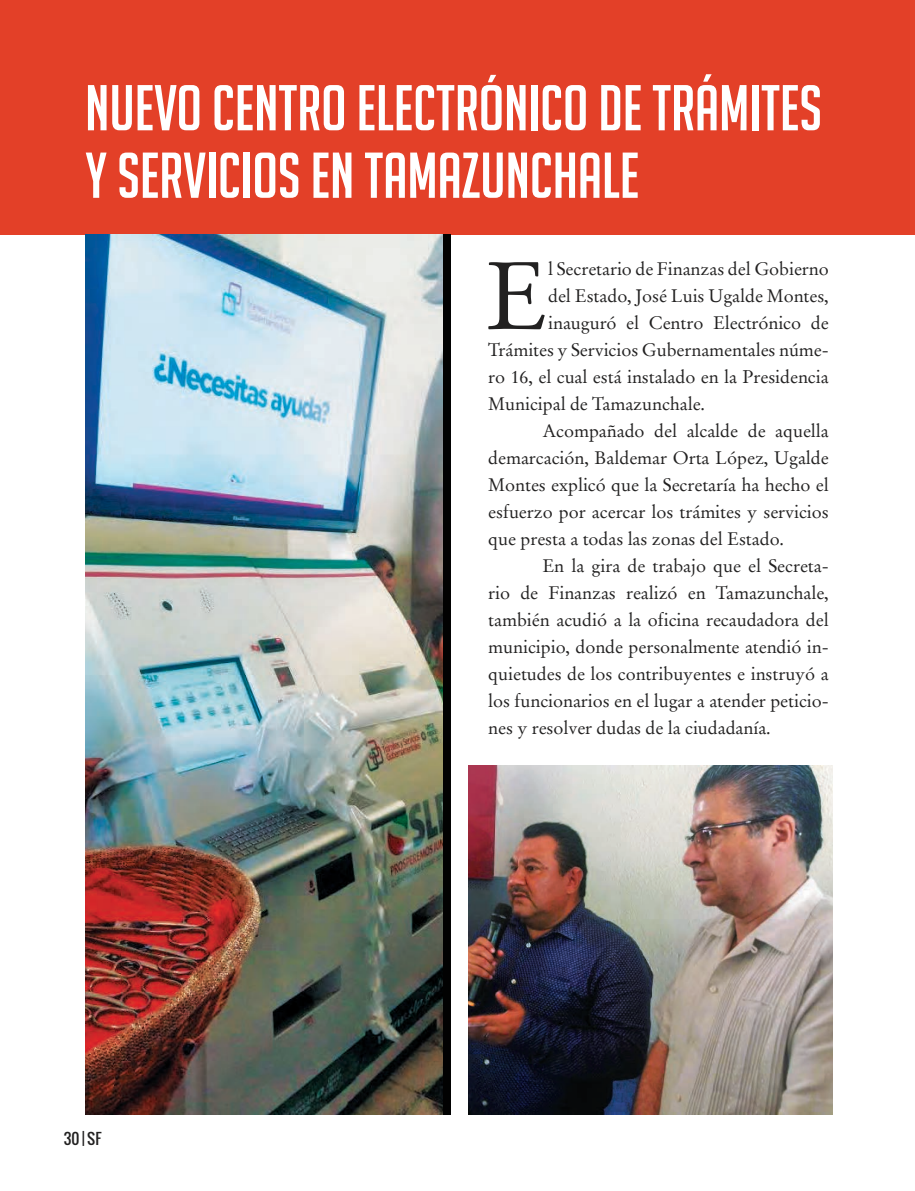
<style>
.page{position:relative;width:915px;height:1191px;background:#fff}
.page>*{position:absolute;margin:0;border:0;box-sizing:border-box;transform-origin:0 0}
.t1{font:95.1px "Stempel Garamond";color:#222121}
.t2{font:63px/67.5px "Big Noodle Titling";color:#fff}
.t3{font:18px "Stempel Garamond";letter-spacing:-.005em;color:#222121}
.t4{font:15px "Oswald";color:#222121}
</style>
<div class="page">
<div style="left:0;top:0;width:914px;height:234px;background:#e34028"></div>
<img style="left:85px;top:234px;width:358px;height:881px">
<img style="left:468px;top:765px;width:364px;height:350px">
<div style="left:443px;top:234px;width:8px;height:881px;background:#020202"></div>
<h2 class="t2" style="left:85px;top:74px;width:738px">NUEVO CENTRO ELECTRÓNICO DE TRÁMITES<br>Y SERVICIOS EN TAMAZUNCHALE</h2>
<p class="t4" style="left:64px;top:1127px;width:39px">30 | SF</p>
<h1 class="t1" style="left:485px;top:239px;width:65px">E</h1>
<p class="t3" style="left:548px;top:258px;width:282px">l Secretario de Finanzas del Gobierno</p>
<p class="t3" style="left:548px;top:285px;width:282px">del Estado, José Luis Ugalde Montes,</p>
<p class="t3" style="left:548px;top:312px;width:282px">inauguró el Centro Electrónico de</p>
<p class="t3" style="left:488px;top:339px;width:342px">Trámites y Servicios Gubernamentales núme-</p>
<p class="t3" style="left:488px;top:366px;width:342px">ro 16, el cual está instalado en la Presidencia</p>
<p class="t3" style="left:488px;top:393px;width:218px">Municipal de Tamazunchale.</p>
<p class="t3" style="left:542px;top:420px;width:288px">Acompañado del alcalde de aquella</p>
<p class="t3" style="left:488px;top:447px;width:342px">demarcación, Baldemar Orta López, Ugalde</p>
<p class="t3" style="left:488px;top:474px;width:342px">Montes explicó que la Secretaría ha hecho el</p>
<p class="t3" style="left:488px;top:501px;width:342px">esfuerzo por acercar los trámites y servicios</p>
<p class="t3" style="left:488px;top:528px;width:297px">que presta a todas las zonas del Estado.</p>
<p class="t3" style="left:542px;top:555px;width:288px">En la gira de trabajo que el Secreta-</p>
<p class="t3" style="left:488px;top:582px;width:342px">rio de Finanzas realizó en Tamazunchale,</p>
<p class="t3" style="left:488px;top:609px;width:342px">también acudió a la oficina recaudadora del</p>
<p class="t3" style="left:488px;top:636px;width:342px">municipio, donde personalmente atendió in-</p>
<p class="t3" style="left:488px;top:663px;width:342px">quietudes de los contribuyentes e instruyó a</p>
<p class="t3" style="left:488px;top:690px;width:342px">los funcionarios en el lugar a atender peticio-</p>
<p class="t3" style="left:488px;top:717px;width:284px">nes y resolver dudas de la ciudadanía.</p>
</div>
